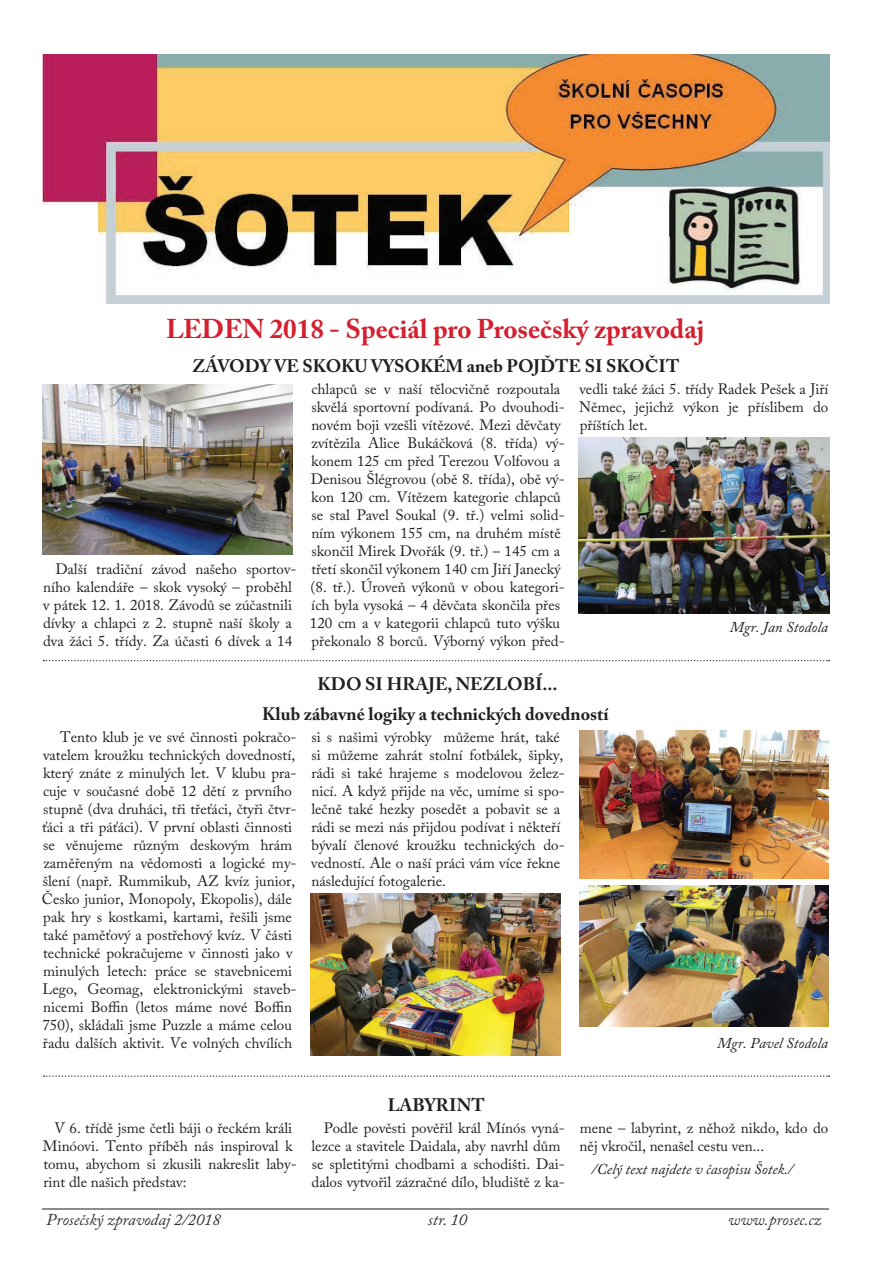
<style>
.page{position:relative;width:893px;height:1263px;background:#fff}
.page>*{position:absolute;margin:0;border:0;box-sizing:border-box;transform-origin:0 0}
.t1{font:700 27px "Adobe Caslon Pro";color:#d2202f}
.t2{font:700 18px/30.2px "Adobe Caslon Pro";color:#231f20;text-align:center}
.t3{font:italic 16.5px "Adobe Caslon Pro";color:#302e2f}
.t4{font:15px/18px "Adobe Caslon Pro";color:#231f20}
.t5{font:italic 15px "Adobe Caslon Pro";color:#231f20}
</style>
<div class="page">
<hr style="left:43px;top:1208px;width:786px;height:1px;background:#8a8c8f">
<img style="left:42px;top:54px;width:787px;height:250px">
<img style="left:43px;top:385px;width:250px;height:170px">
<svg style="left:43px;top:660px;width:786px;height:1px"></svg>
<img style="left:311px;top:893px;width:249px;height:162px">
<img style="left:579px;top:437px;width:250px;height:176px">
<svg style="left:44px;top:1075px;width:785px;height:2px"></svg>
<img style="left:579px;top:731px;width:250px;height:147px">
<img style="left:579px;top:885px;width:250px;height:142px">
<h1 class="t1" style="left:166px;top:313px;width:540px">LEDEN 2018 - Speciál pro Prosečský zpravodaj</h1>
<p class="t2" style="left:193px;top:350px;width:488px">ZÁVODY VE SKOKU VYSOKÉM aneb POJĎTE SI SKOČIT</p>
<p class="t4" style="left:43px;top:560px;width:255px;text-indent:12px">Další tradiční závod našeho sportov&shy;ního kalendáře – skok vysoký – proběhl v pátek 12. 1. 2018. Závodů se zúčastnili dívky a chlapci z 2. stupně naší školy a dva žáci 5. třídy. Za účasti 6 dívek a 14</p>
<p class="t4" style="left:310px;top:380px;width:256px">chlapců se v naší tělocvičně rozpoutala skvělá sportovní podívaná. Po dvouhodi&shy;novém boji vzešli vítězové. Mezi děvčaty zvítězila Alice Bukáčková (8. třída) vý&shy;konem 125 cm před Terezou Volfovou a Denisou Šlégrovou (obě 8. třída), obě vý&shy;kon 120 cm. Vítězem kategorie chlapců se stal Pavel Soukal (9. tř.) velmi solid&shy;ním výkonem 155 cm, na druhém místě skončil Mirek Dvořák (9. tř.) – 145 cm a třetí skončil výkonem 140 cm Jiří Janecký (8. tř.). Úroveň výkonů v obou kategori&shy;ích byla vysoká – 4 děvčata skončila přes 120 cm a v kategorii chlapců tuto výšku překonalo 8 borců. Výborný výkon před-</p>
<p class="t4" style="left:579px;top:380px;width:251px;text-align:justify">vedli také žáci 5. třídy Radek Pešek a Jiří Němec, jejichž výkon je příslibem do příštích let.</p>
<p class="t5" style="left:730px;top:618px;width:100px">Mgr. Jan Stodola</p>
<p class="t2" style="left:262px;top:669px;width:348px">KDO SI HRAJE, NEZLOBÍ...<br>Klub zábavné logiky a technických dovedností</p>
<p class="t4" style="left:42px;top:728px;width:256px;text-indent:18px">Tento klub je ve své činnosti pokračo&shy;vatelem kroužku technických dovedností, který znáte z minulých let. V klubu pra&shy;cuje v současné době 12 dětí z prvního stupně (dva druháci, tři třeťáci, čtyři čtvr&shy;ťáci a tři páťáci). V první oblasti činnosti se věnujeme různým deskovým hrám zaměřeným na vědomosti a logické my&shy;šlení (např. Rummikub, AZ kvíz junior, Česko junior, Monopoly, Ekopolis), dále pak hry s kostkami, kartami, řešili jsme také paměťový a postřehový kvíz. V části technické pokračujeme v činnosti jako v minulých letech: práce se stavebnicemi Lego, Geomag, elektronickými staveb&shy;nicemi Boffin (letos máme nové Boffin 750), skládali jsme Puzzle a máme celou řadu dalších aktivit. Ve volných chvílích</p>
<p class="t4" style="left:311px;top:728px;width:255px">si s našimi výrobky můžeme hrát, také si můžeme zahrát stolní fotbálek, šipky, rádi si také hrajeme s modelovou želez&shy;nicí. A když přijde na věc, umíme si spo&shy;lečně také hezky posedět a pobavit se a rádi se mezi nás přijdou podívat i někteří bývalí členové kroužku technických do&shy;vedností. Ale o naší práci vám více řekne následující fotogalerie.</p>
<p class="t2" style="left:388px;top:1090px;width:98px">LABYRINT</p>
<p class="t5" style="left:717px;top:1034px;width:113px">Mgr. Pavel Stodola</p>
<p class="t4" style="left:43px;top:1119px;width:255px;text-indent:12px">V 6. třídě jsme četli báji o řeckém králi Minóovi. Tento příběh nás inspiroval k tomu, abychom si zkusili nakreslit laby&shy;rint dle našich představ:</p>
<p class="t4" style="left:311px;top:1119px;width:255px;text-indent:12px">Podle pověsti pověřil král Mínós vyná&shy;lezce a stavitele Daidala, aby navrhl dům se spletitými chodbami a schodišti. Dai&shy;dalos vytvořil zázračné dílo, bludiště z ka-</p>
<p class="t4" style="left:580px;top:1119px;width:250px">mene – labyrint, z něhož nikdo, kdo do něj vkročil, nenašel cestu ven...</p>
<p class="t5" style="left:592px;top:1159px;width:203px">/Celý text najdete v časopisu Šotek./</p>
<p class="t3" style="left:46px;top:1210px;width:176px">Prosečský zpravodaj 2/2018</p>
<p class="t3" style="left:428px;top:1210px;width:41px">str. 10</p>
<p class="t3" style="left:728px;top:1210px;width:95px">www.prosec.cz</p>
</div>
